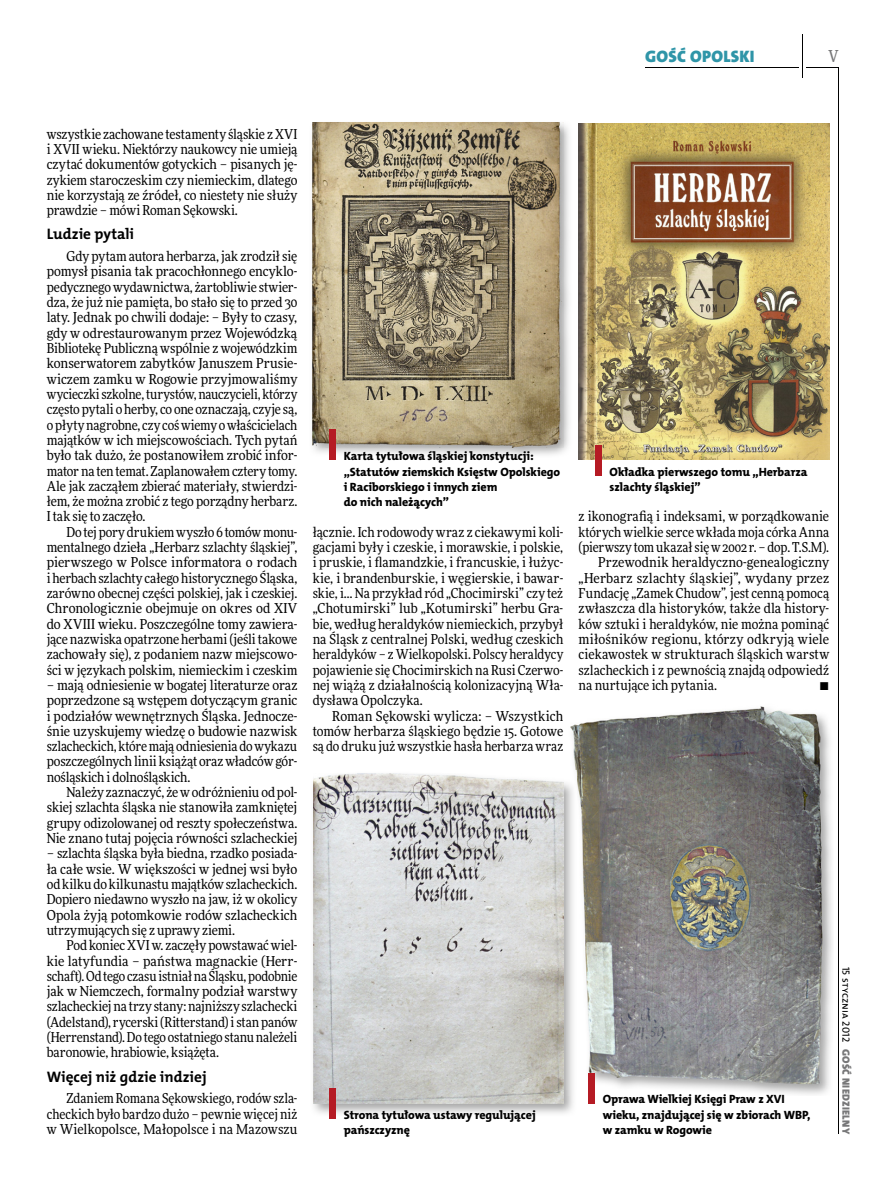
<style>
.page{position:relative;width:893px;height:1191px;background:#fff}
.page>*{position:absolute;margin:0;border:0;box-sizing:border-box;transform-origin:0 0}
.t1{font:16.65px "The Mix HP9 Blk";letter-spacing:.02em;color:#2f95a8}
.t2{font:500 16.5px "Freeday Narrow";color:#777778;scale:.9 1}
.t3{font:15.3px "The Mix HP7 Bld";color:#000}
.t4{font:13.65px/15.3px "Freeday Narrow News";color:#000;text-align:justify}
.t5{font:12px/15.3px "The Mix HP8 Ex Bld";letter-spacing:-.005em;color:#000}
.t6{font:10.5px "The Mix HP9 Blk";letter-spacing:.025em;color:#777778}
.t7{font:10.5px "The Mix HP5 Plain";color:#000}
</style>
<div class="page">
<hr style="left:806px;top:68px;width:33px;height:1px;background:#000">
<hr style="left:645px;top:68px;width:153px;height:1px;background:#000">
<hr style="left:838px;top:68px;width:1px;height:1066px;background:#000">
<hr style="left:802px;top:34px;width:1px;height:43px;background:#000">
<img style="left:312px;top:122px;width:257px;height:337px">
<img style="left:312px;top:123px;width:252px;height:324px">
<img style="left:570px;top:711px;width:156px;height:90px">
<img style="left:726px;top:706px;width:106px;height:383px">
<img style="left:580px;top:801px;width:146px;height:288px">
<img style="left:313px;top:773px;width:260px;height:343px">
<svg style="left:567px;top:1089px;width:6px;height:6px"></svg>
<img style="left:567px;top:770px;width:9px;height:319px">
<img style="left:313px;top:774px;width:250px;height:329px">
<img style="left:579px;top:123px;width:250px;height:336px">
<div style="left:329px;top:429px;width:6px;height:31px;background:#b51b24"></div>
<div style="left:588px;top:1072px;width:6px;height:31px;background:#b51b24"></div>
<div style="left:329px;top:1088px;width:6px;height:30px;background:#b51b24"></div>
<div style="left:595px;top:445px;width:6px;height:30px;background:#b51b24"></div>
<p class="t1" style="left:645px;top:46px;width:111px">GOŚĆ OPOLSKI</p>
<p class="t2" style="left:828px;top:46px;width:13px">V</p>
<p class="t4" style="left:47px;top:126px;width:252px">wszystkie zachowane testamenty śląskie z XVI i XVII wieku. Niektórzy naukowcy nie umieją czytać dokumentów gotyckich – pisanych ję&shy;zykiem staroczeskim czy niemieckim, dlatego nie korzystają ze źródeł, co niestety nie służy prawdzie – mówi Roman Sękowski.</p>
<p class="t3" style="left:47px;top:224px;width:89px">Ludzie pytali</p>
<p class="t4" style="left:47px;top:248px;width:252px;text-indent:20px">Gdy pytam autora herbarza, jak zrodził się pomysł pisania tak pracochłonnego encyklo&shy;pedycznego wydawnictwa, żartobliwie stwier&shy;dza, że już nie pamięta, bo stało się to przed 30 laty. Jednak po chwili dodaje: – Były to czasy, gdy w odrestaurowanym przez Wojewódzką Bibliotekę Publiczną wspólnie z wojewódzkim konserwatorem zabytków Januszem Prusie&shy;wiczem zamku w Rogowie przyjmowaliśmy wycieczki szkolne, turystów, nauczycieli, którzy często pytali o herby, co one oznaczają, czyje są, o płyty nagrobne, czy coś wiemy o właścicielach majątków w ich miejscowościach. Tych pytań było tak dużo, że postanowiłem zrobić infor&shy;mator na ten temat. Zaplanowałem cztery tomy.<br>Ale jak zacząłem zbierać materiały, stwierdzi&shy;łem, że można zrobić z tego porządny herbarz.<br>I tak się to zaczęło.</p>
<p class="t4" style="left:47px;top:524px;width:252px;text-indent:20px">Do tej pory drukiem wyszło 6 tomów monu&shy;mentalnego dzieła „Herbarz szlachty śląskiej”, pierwszego w Polsce informatora o rodach i herbach szlachty całego historycznego Śląska, zarówno obecnej części polskiej, jak i czeskiej.<br>Chronologicznie obejmuje on okres od XIV do XVIII wieku. Poszczególne tomy zawiera&shy;jące nazwiska opatrzone herbami (jeśli takowe zachowały się), z podaniem nazw miejscowo&shy;ści w językach polskim, niemieckim i czeskim</p>
<p class="t4" style="left:47px;top:677px;width:252px">– mają odniesienie w bogatej literaturze oraz poprzedzone są wstępem dotyczącym granic i podziałów wewnętrznych Śląska. Jednocze&shy;śnie uzyskujemy wiedzę o budowie nazwisk szlacheckich, które mają odniesienia do wykazu poszczególnych linii książąt oraz władców gór&shy;nośląskich i dolnośląskich.</p>
<p class="t4" style="left:47px;top:784px;width:252px;text-indent:20px">Należy zaznaczyć, że w odróżnieniu od pol&shy;skiej szlachta śląska nie stanowiła zamkniętej grupy odizolowanej od reszty społeczeństwa.<br>Nie znano tutaj pojęcia równości szlacheckiej</p>
<p class="t4" style="left:47px;top:845px;width:252px">– szlachta śląska była biedna, rzadko posiada&shy;ła całe wsie. W większości w jednej wsi było od kilku do kilkunastu majątków szlacheckich.<br>Dopiero niedawno wyszło na jaw, iż w okolicy Opola żyją potomkowie rodów szlacheckich utrzymujących się z uprawy ziemi.</p>
<p class="t4" style="left:47px;top:937px;width:252px;text-indent:20px">Pod koniec XVI w. zaczęły powstawać wiel&shy;kie latyfundia – państwa magnackie (Herr&shy;schaft). Od tego czasu istniał na Śląsku, podobnie jak w Niemczech, formalny podział warstwy szlacheckiej na trzy stany: najniższy szlachecki (Adelstand), rycerski (Ritterstand) i stan panów (Herrenstand). Do tego ostatniego stanu należeli baronowie, hrabiowie, książęta.</p>
<p class="t3" style="left:47px;top:1066px;width:162px">Więcej niż gdzie indziej</p>
<p class="t4" style="left:47px;top:1090px;width:252px;text-indent:20px">Zdaniem Romana Sękowskiego, rodów szla&shy;checkich było bardzo dużo – pewnie więcej niż w Wielkopolsce, Małopolsce i na Mazowszu</p>
<p class="t5" style="left:344px;top:448px;width:218px">Karta tytułowa śląskiej konstytucji: „Statutów ziemskich Księstw Opolskiego i Raciborskiego i innych ziem<br>do nich należących”</p>
<p class="t4" style="left:313px;top:524px;width:252px">łącznie. Ich rodowody wraz z ciekawymi koli&shy;gacjami były i czeskie, i morawskie, i polskie, i pruskie, i flamandzkie, i francuskie, i łużyc&shy;kie, i brandenburskie, i węgierskie, i bawar&shy;skie, i… Na przykład ród „Chocimirski” czy też „Chotumirski” lub „Kotumirski” herbu Gra&shy;bie, według heraldyków niemieckich, przybył na Śląsk z centralnej Polski, według czeskich heraldyków – z Wielkopolski. Polscy heraldycy pojawienie się Chocimirskich na Rusi Czerwo&shy;nej wiążą z działalnością kolonizacyjną Wła&shy;dysława Opolczyka.</p>
<p class="t4" style="left:313px;top:708px;width:252px;text-indent:20px">Roman Sękowski wylicza: – Wszystkich tomów herbarza śląskiego będzie 15. Gotowe są do druku już wszystkie hasła herbarza wraz</p>
<p class="t5" style="left:344px;top:1107px;width:193px">Strona tytułowa ustawy regulującej pańszczyznę</p>
<p class="t5" style="left:610px;top:464px;width:199px">Okładka pierwszego tomu „Herbarza szlachty śląskiej”</p>
<p class="t4" style="left:579px;top:509px;width:252px">z ikonografią i indeksami, w porządkowanie</p>
<p class="t4" style="left:579px;top:524px;width:252px">których wielkie serce wkłada moja córka Anna</p>
<p class="t4" style="left:579px;top:539px;width:252px">(pierwszy tom ukazał się w 2002 r. – dop. T.S.M).</p>
<p class="t4" style="left:598px;top:555px;width:232px">Przewodnik heraldyczno-genealogiczny</p>
<p class="t4" style="left:579px;top:570px;width:252px">„Herbarz szlachty śląskiej”, wydany przez</p>
<p class="t4" style="left:579px;top:585px;width:252px">Fundację „Zamek Chudow”, jest cenną pomocą</p>
<p class="t4" style="left:579px;top:600px;width:252px">zwłaszcza dla historyków, także dla history-</p>
<p class="t4" style="left:579px;top:616px;width:252px">ków sztuki i heraldyków, nie można pominąć</p>
<p class="t4" style="left:579px;top:631px;width:252px">miłośników regionu, którzy odkryją wiele</p>
<p class="t4" style="left:579px;top:646px;width:252px">ciekawostek w strukturach śląskich warstw</p>
<p class="t4" style="left:579px;top:662px;width:252px">szlacheckich i z pewnością znajdą odpowiedź</p>
<p class="t4" style="left:579px;top:677px;width:140px">na nurtujące ich pytania.</p>
<p class="t4" style="left:819px;top:677px;width:11px">•</p>
<p class="t5" style="left:603px;top:1091px;width:209px">Oprawa Wielkiej Księgi Praw z XVI wieku, znajdującej się w zbiorach WBP, w zamku w Rogowie</p>
<p class="t7" style="left:853px;top:966px;width:77px;rotate:90deg">15 stycznia 2012</p>
<p class="t6" style="left:853px;top:1049px;width:86px;rotate:90deg">GOŚĆ NIEDZIELNY</p>
</div>
